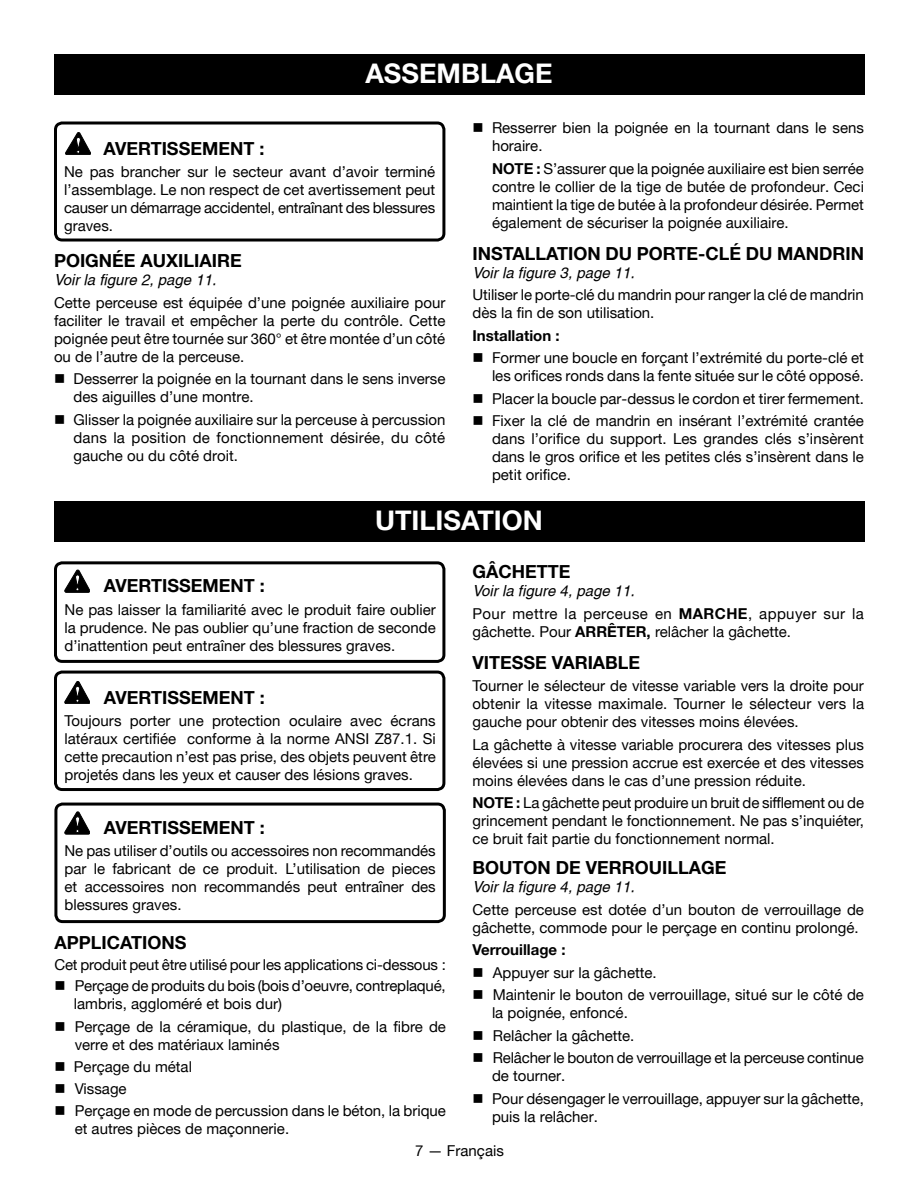
<style>
.page{position:relative;width:918px;height:1188px;background:#fff}
.page>*{position:absolute;margin:0;border:0;box-sizing:border-box;transform-origin:0 0}
.t1{font:700 27px "Helvetica Neue";color:#fff}
.t2{font:700 18px "Helvetica Neue";color:#000}
.t3{font:15px/18px "Helvetica Neue";color:#000;text-align:justify}
.t4{font:italic 15px "Helvetica";color:#000}
.t5{font:700 15px "Helvetica Neue";color:#000}
.s1{font-weight:700}
</style>
<div class="page">
<div style="left:54px;top:55px;width:811px;height:40px;background:#000"></div>
<div style="left:54px;top:122px;width:391px;height:120px;border:3px solid #000;border-radius:7px"></div>
<svg style="left:65px;top:132px;width:26px;height:23px"></svg>
<div style="left:54px;top:501px;width:811px;height:40px;background:#000"></div>
<div style="left:54px;top:803px;width:392px;height:120px;border:3px solid #000;border-radius:7px"></div>
<div style="left:54px;top:561px;width:391px;height:102px;border:3px solid #000;border-radius:7px"></div>
<div style="left:54px;top:671px;width:391px;height:120px;border:3px solid #000;border-radius:7px"></div>
<svg style="left:65px;top:570px;width:25px;height:22px"></svg>
<svg style="left:65px;top:681px;width:25px;height:23px"></svg>
<svg style="left:65px;top:812px;width:25px;height:22px"></svg>
<h1 class="t1" style="left:365px;top:57px;width:189px">ASSEMBLAGE</h1>
<p class="t2" style="left:104px;top:137px;width:162px">AVERTISSEMENT :</p>
<p class="t3" style="left:64px;top:163px;width:373px">Ne pas brancher sur le secteur avant d’avoir terminé l’assemblage. Le non respect de cet avertissement peut causer un démarrage accidentel, entraînant des blessures graves.</p>
<p class="t2" style="left:54px;top:250px;width:189px">POIGNÉE AUXILIAIRE</p>
<p class="t4" style="left:54px;top:271px;width:164px">Voir la figure 2, page 11.</p>
<p class="t3" style="left:54px;top:293px;width:393px">Cette perceuse est équipée d’une poignée auxiliaire pour faciliter le travail et empêcher la perte du contrôle. Cette poignée peut être tournée sur 360° et être montée d’un côté ou de l’autre de la perceuse.</p>
<p class="t3" style="left:74px;top:370px;width:373px;text-indent:-20px">■ Desserrer la poignée en la tournant dans le sens inverse des aiguilles d’une montre.</p>
<p class="t3" style="left:74px;top:410px;width:373px;text-indent:-20px">■ Glisser la poignée auxiliaire sur la perceuse à percussion dans la position de fonctionnement désirée, du côté gauche ou du côté droit.</p>
<p class="t3" style="left:492px;top:119px;width:373px;text-indent:-20px">■ Resserrer bien la poignée en la tournant dans le sens horaire.</p>
<p class="t3" style="left:492px;top:159px;width:374px"><span class="s1">NOTE :</span> S’assurer que la poignée auxiliaire est bien serrée contre le collier de la tige de butée de profondeur. Ceci maintient la tige de butée à la profondeur désirée. Permet également de sécuriser la poignée auxiliaire.</p>
<p class="t2" style="left:472px;top:242px;width:393px">INSTALLATION DU PORTE-CLÉ DU MANDRIN</p>
<p class="t4" style="left:472px;top:264px;width:164px">Voir la figure 3, page 11.</p>
<p class="t3" style="left:472px;top:286px;width:393px">Utiliser le porte-clé du mandrin pour ranger la clé de mandrin dès la fin de son utilisation.</p>
<p class="t5" style="left:472px;top:326px;width:89px">Installation :</p>
<p class="t3" style="left:472px;top:349px;width:393px;text-align:right">■ Former une boucle en forçant l’extrémité du porte-clé et les orifices ronds dans la fente située sur le côté opposé.</p>
<p class="t3" style="left:472px;top:389px;width:393px">■ Placer la boucle par-dessus le cordon et tirer fermement.</p>
<p class="t3" style="left:492px;top:412px;width:374px;text-indent:-20px">■ Fixer la clé de mandrin en insérant l’extrémité crantée dans l’orifice du support. Les grandes clés s’insèrent dans le gros orifice et les petites clés s’insèrent dans le petit orifice.</p>
<h1 class="t1" style="left:375px;top:504px;width:169px">UTILISATION</h1>
<p class="t2" style="left:104px;top:575px;width:162px">AVERTISSEMENT :</p>
<p class="t3" style="left:65px;top:600px;width:373px">Ne pas laisser la familiarité avec le produit faire oublier la prudence. Ne pas oublier qu’une fraction de seconde d’inattention peut entraîner des blessures graves.</p>
<p class="t2" style="left:104px;top:687px;width:162px">AVERTISSEMENT :</p>
<p class="t3" style="left:65px;top:712px;width:373px">Toujours porter une protection oculaire avec écrans latéraux certifiée conforme à la norme ANSI Z87.1. Si cette precaution n’est pas prise, des objets peuvent être projetés dans les yeux et causer des lésions graves.</p>
<p class="t2" style="left:104px;top:816px;width:162px">AVERTISSEMENT :</p>
<p class="t3" style="left:65px;top:842px;width:373px">Ne pas utiliser d’outils ou accessoires non recommandés par le fabricant de ce produit. L’utilisation de pieces et accessoires non recommandés peut entraîner des blessures graves.</p>
<p class="t2" style="left:54px;top:931px;width:133px">APPLICATIONS</p>
<p class="t3" style="left:54px;top:955px;width:393px">Cet produit peut être utilisé pour les applications ci-dessous :</p>
<p class="t3" style="left:74px;top:977px;width:373px;text-indent:-20px">■ Perçage de produits du bois (bois d’oeuvre, contreplaqué, lambris, aggloméré et bois dur)</p>
<p class="t3" style="left:75px;top:1017px;width:373px;text-indent:-20px">■ Perçage de la céramique, du plastique, de la fibre de verre et des matériaux laminés</p>
<p class="t3" style="left:54px;top:1057px;width:139px">■ Perçage du métal</p>
<p class="t3" style="left:54px;top:1080px;width:74px">■ Vissage</p>
<p class="t3" style="left:75px;top:1102px;width:373px;text-indent:-20px">■ Perçage en mode de percussion dans le béton, la brique et autres pièces de maçonnerie.</p>
<p class="t2" style="left:472px;top:561px;width:99px">GÂCHETTE</p>
<p class="t4" style="left:472px;top:582px;width:164px">Voir la figure 4, page 11.</p>
<p class="t3" style="left:472px;top:604px;width:393px">Pour mettre la perceuse en <span class="s1">MARCHE</span>, appuyer sur la gâchette. Pour <span class="s1">ARRÊTER,</span> relâcher la gâchette.</p>
<p class="t2" style="left:472px;top:651px;width:169px">VITESSE VARIABLE</p>
<p class="t3" style="left:472px;top:677px;width:393px">Tourner le sélecteur de vitesse variable vers la droite pour obtenir la vitesse maximale. Tourner le sélecteur vers la gauche pour obtenir des vitesses moins élevées.</p>
<p class="t3" style="left:472px;top:735px;width:393px">La gâchette à vitesse variable procurera des vitesses plus élevées si une pression accrue est exercée et des vitesses moins élevées dans le cas d’une pression réduite.</p>
<p class="t3" style="left:472px;top:794px;width:393px"><span class="s1">NOTe :</span> La gâchette peut produire un bruit de sifflement ou de grincement pendant le fonctionnement. Ne pas s’inquiéter, ce bruit fait partie du fonctionnement normal.</p>
<p class="t2" style="left:472px;top:857px;width:256px">BOUTON DE VERROUILLAGE</p>
<p class="t4" style="left:472px;top:878px;width:164px">Voir la figure 4, page 11.</p>
<p class="t3" style="left:472px;top:900px;width:393px">Cette perceuse est dotée d’un bouton de verrouillage de gâchette, commode pour le perçage en continu prolongé.</p>
<p class="t5" style="left:472px;top:941px;width:95px">Verrouillage :</p>
<p class="t3" style="left:472px;top:963px;width:186px">■ Appuyer sur la gâchette.</p>
<p class="t3" style="left:492px;top:986px;width:374px;text-indent:-20px">■ Maintenir le bouton de verrouillage, situé sur le côté de la poignée, enfoncé.</p>
<p class="t3" style="left:472px;top:1026px;width:163px">■ Relâcher la gâchette.</p>
<p class="t3" style="left:492px;top:1049px;width:373px;text-indent:-20px">■ Relâcher le bouton de verrouillage et la perceuse continue de tourner.</p>
<p class="t3" style="left:492px;top:1089px;width:373px;text-indent:-20px">■ Pour désengager le verrouillage, appuyer sur la gâchette, puis la relâcher.</p>
<p class="t3" style="left:415px;top:1141px;width:90px">7 — Français</p>
</div>
